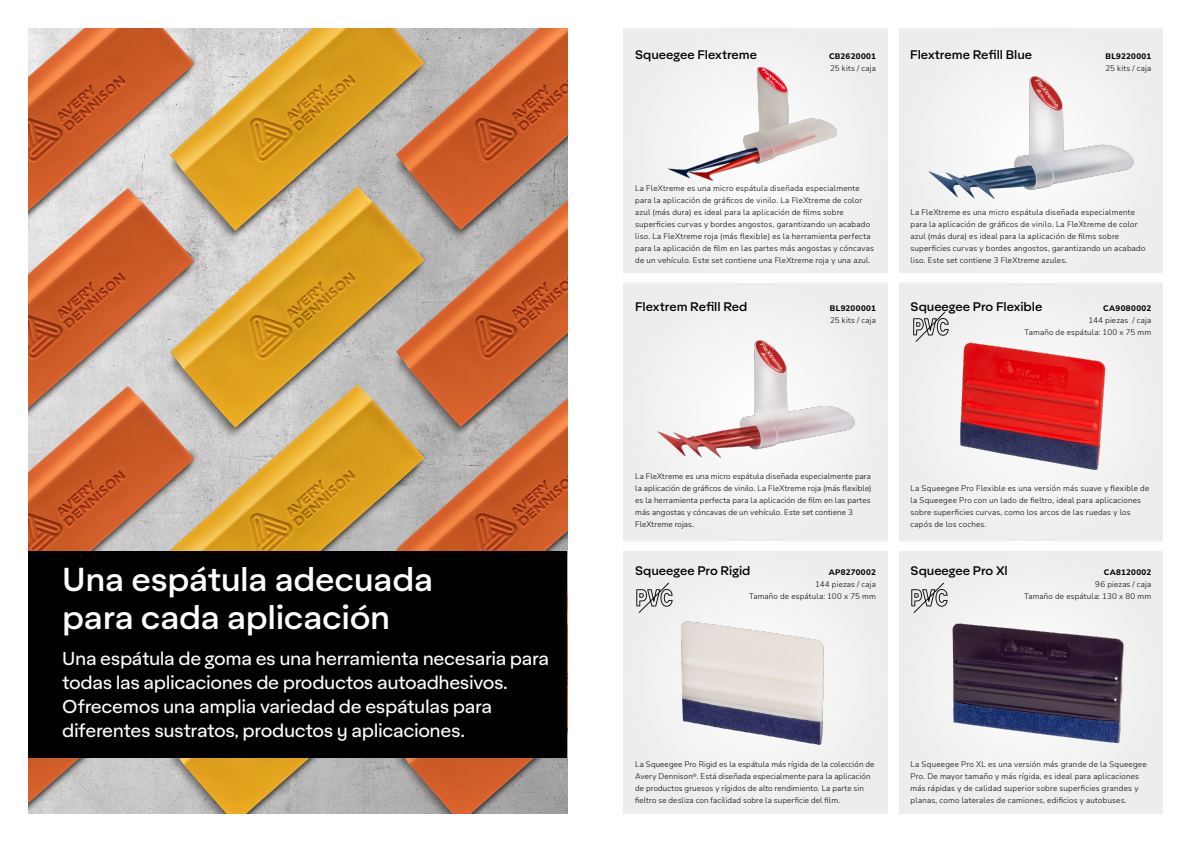
<style>
.page{position:relative;width:1191px;height:842px;background:#fff}
.page>*{position:absolute;margin:0;border:0;box-sizing:border-box;transform-origin:0 0}
.t1{font:500 32px/38.4px "Aktifo A";letter-spacing:-.01em;color:#fff}
.t2{font:18px/24px "Aktifo A";letter-spacing:-.02em;color:#fff}
.t3{font:500 12px "Aktifo A";letter-spacing:-.005em;color:#000}
.t4{font:300 8px/12px "Nunito Sans";letter-spacing:.025em;color:#000}
.t5{font:800 8px "Nunito Sans";letter-spacing:.04em;color:#000}
</style>
<div class="page">
<img style="left:435px;top:758px;width:132px;height:56px">
<img style="left:28px;top:758px;width:133px;height:56px">
<img style="left:161px;top:758px;width:274px;height:56px">
<img style="left:435px;top:258px;width:132px;height:121px">
<img style="left:28px;top:258px;width:133px;height:121px">
<img style="left:161px;top:258px;width:274px;height:121px">
<img style="left:435px;top:379px;width:132px;height:172px">
<img style="left:28px;top:379px;width:133px;height:172px">
<img style="left:161px;top:379px;width:274px;height:172px">
<img style="left:435px;top:28px;width:132px;height:230px">
<img style="left:28px;top:28px;width:133px;height:230px">
<img style="left:161px;top:28px;width:274px;height:230px">
<div style="left:28px;top:551px;width:539px;height:207px;background:#000"></div>
<div style="left:624px;top:28px;width:263px;height:244px;background:#efefef"></div>
<div style="left:899px;top:28px;width:263px;height:244px;background:#eee"></div>
<img style="left:667px;top:67px;width:170px;height:119px">
<div style="left:624px;top:283px;width:263px;height:257px;background:#eee"></div>
<div style="left:899px;top:283px;width:263px;height:257px;background:#efefef"></div>
<img style="left:657px;top:340px;width:198px;height:120px">
<img style="left:928px;top:76px;width:206px;height:123px">
<img style="left:960px;top:342px;width:146px;height:128px">
<img style="left:913px;top:311px;width:36px;height:31px">
<div style="left:899px;top:551px;width:263px;height:263px;background:#efefef"></div>
<img style="left:952px;top:623px;width:172px;height:120px">
<img style="left:911px;top:582px;width:37px;height:31px">
<div style="left:624px;top:551px;width:263px;height:263px;background:#efefef"></div>
<img style="left:681px;top:621px;width:143px;height:124px">
<img style="left:636px;top:582px;width:37px;height:31px">
<h1 class="t1" style="left:62px;top:560px;width:372px">Una espátula adecuada para cada aplicación</h1>
<h2 class="t2" style="left:62px;top:646px;width:488px">Una espátula de goma es una herramienta necesaria para todas las aplicaciones de productos autoadhesivos.<br>Ofrecemos una amplia variedad de espátulas para diferentes sustratos, productos y aplicaciones.</h2>
<h3 class="t3" style="left:635px;top:47px;width:123px">Squeegee Flextreme</h3>
<p class="t5" style="left:829px;top:51px;width:48px">CB2620001</p>
<p class="t4" style="left:830px;top:62px;width:47px">25 kits / caja</p>
<h3 class="t3" style="left:910px;top:47px;width:123px">Flextreme Refill Blue</h3>
<p class="t5" style="left:1105px;top:51px;width:47px">BL9220001</p>
<p class="t4" style="left:1105px;top:62px;width:47px">25 kits / caja</p>
<p class="t4" style="left:635px;top:182px;width:240px">La FleXtreme es una micro espátula diseñada especialmente para la aplicación de gráficos de vinilo. La FleXtreme de color azul (más dura) es ideal para la aplicación de films sobre superficies curvas y bordes angostos, garantizando un acabado liso. La FleXtreme roja (más flexible) es la herramienta perfecta para la aplicación de film en las partes más angostas y cóncavas de un vehículo. Este set contiene una FleXtreme roja y una azul.</p>
<h3 class="t3" style="left:635px;top:299px;width:114px">Flextrem Refill Red</h3>
<p class="t5" style="left:829px;top:303px;width:48px">BL9200001</p>
<p class="t4" style="left:830px;top:314px;width:47px">25 kits / caja</p>
<p class="t4" style="left:910px;top:206px;width:236px">La FleXtreme es una micro espátula diseñada especialmente para la aplicación de gráficos de vinilo. La FleXtreme de color azul (más dura) es ideal para la aplicación de films sobre superficies curvas y bordes angostos, garantizando un acabado liso. Este set contiene 3 FleXtreme azules.</p>
<h3 class="t3" style="left:910px;top:299px;width:133px">Squeegee Pro Flexible</h3>
<p class="t5" style="left:1103px;top:303px;width:50px">CA9080002</p>
<p class="t4" style="left:1024px;top:314px;width:128px;text-align:right">144 piezas / caja<br>Tamaño de espátula: 100 x 75 mm</p>
<p class="t4" style="left:635px;top:470px;width:238px">La FleXtreme es una micro espátula diseñada especialmente para la aplicación de gráficos de vinilo. La FleXtreme roja (más flexible) es la herramienta perfecta para la aplicación de film en las partes más angostas y cóncavas de un vehículo. Este set contiene 3<br>FleXtreme rojas.</p>
<h3 class="t3" style="left:635px;top:563px;width:117px">Squeegee Pro Rigid</h3>
<p class="t5" style="left:829px;top:567px;width:49px">AP8270002</p>
<p class="t4" style="left:749px;top:578px;width:128px;text-align:right">144 piezas / caja<br>Tamaño de espátula: 100 x 75 mm</p>
<p class="t4" style="left:910px;top:482px;width:240px">La Squeegee Pro Flexible es una versión más suave y flexible de la Squeegee Pro con un lado de fieltro, ideal para aplicaciones sobre superficies curvas, como los arcos de las ruedas y los capós de los coches.</p>
<h3 class="t3" style="left:910px;top:563px;width:99px">Squeegee Pro Xl</h3>
<p class="t5" style="left:1104px;top:567px;width:49px">CA8120002</p>
<p class="t4" style="left:1024px;top:578px;width:129px;text-align:right">96 piezas / caja<br>Tamaño de espátula: 130 x 80 mm</p>
<p class="t4" style="left:635px;top:758px;width:241px">La Squeegee Pro Rigid es la espátula más rígida de la colección de Avery Dennison<sup>®</sup>. Está diseñada especialmente para la aplicación de productos gruesos y rígidos de alto rendimiento. La parte sin fieltro se desliza con facilidad sobre la superficie del film.</p>
<p class="t4" style="left:910px;top:758px;width:237px">La Squeegee Pro XL es una versión más grande de la Squeegee Pro. De mayor tamaño y más rígida, es ideal para aplicaciones más rápidas y de calidad superior sobre superficies grandes y planas, como laterales de camiones, edificios y autobuses.</p>
</div>
